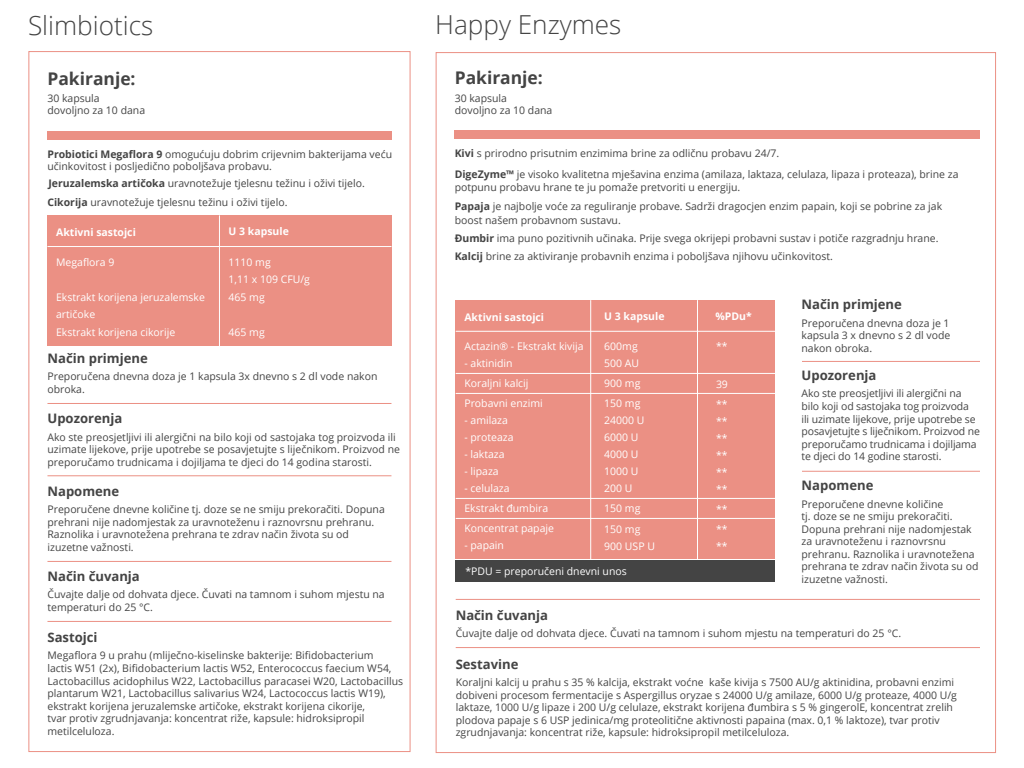
<style>
.page{position:relative;width:1024px;height:768px;background:#fff}
.page>*{position:absolute;margin:0;border:0;box-sizing:border-box;transform-origin:0 0}
.t1{font:300 26.2px "Open Sans";color:#444}
.t2{font:700 17.4px "Open Sans";color:#444}
.t3{font:700 13.1px "Open Sans";color:#444}
.t4{font:10.5px/12.6px "Open Sans";color:#444}
.t5{font:10.5px/17px "Open Sans";color:#fff}
.t6{font:700 10.5px "Open Sans";color:#fff}
.s1{font-weight:700}
</style>
<div class="page">
<div style="left:47px;top:131px;width:344px;height:8px;background:#eb9084"></div>
<div style="left:47px;top:215px;width:344px;height:131px;background:#eb9084"></div>
<hr style="left:219px;top:215px;width:1px;height:133px;background:#fff">
<hr style="left:47px;top:246px;width:344px;height:1px;background:#fff">
<hr style="left:47px;top:403px;width:344px;height:1px;background:#eb9084">
<hr style="left:802px;top:361px;width:178px;height:1px;background:#eb9084">
<hr style="left:802px;top:471px;width:178px;height:1px;background:#eb9084">
<hr style="left:456px;top:599px;width:524px;height:1px;background:#eb9084">
<hr style="left:456px;top:647px;width:524px;height:1px;background:#eb9084">
<hr style="left:47px;top:475px;width:344px;height:1px;background:#eb9084">
<hr style="left:47px;top:561px;width:344px;height:1px;background:#eb9084">
<hr style="left:47px;top:621px;width:344px;height:1px;background:#eb9084">
<div style="left:455px;top:131px;width:525px;height:8px;background:#eb9084"></div>
<div style="left:456px;top:300px;width:319px;height:259px;background:#eb9084"></div>
<hr style="left:590px;top:300px;width:1px;height:269px;background:#fff">
<hr style="left:697px;top:300px;width:1px;height:269px;background:#fff">
<hr style="left:456px;top:331px;width:319px;height:1px;background:#fff">
<hr style="left:456px;top:373px;width:319px;height:1px;background:#fff">
<hr style="left:456px;top:393px;width:319px;height:1px;background:#fff">
<hr style="left:456px;top:498px;width:319px;height:1px;background:#fff">
<hr style="left:456px;top:518px;width:319px;height:1px;background:#fff">
<div style="left:456px;top:560px;width:319px;height:22px;background:#444"></div>
<h1 class="t1" style="left:28px;top:7px;width:127px">Slimbiotics</h1>
<h2 class="t2" style="left:47px;top:66px;width:90px">Pakiranje:</h2>
<p class="t4" style="left:47px;top:92px;width:99px">30 kapsula<br>dovoljno za 10 dana</p>
<p class="t4" style="left:47px;top:147px;width:346px"><span class="s1">Probiotici Megaflora 9</span> omogućuju dobrim crijevnim bakterijama veću učinkovitost i posljedično poboljšava probavu.</p>
<p class="t4" style="left:47px;top:174px;width:319px;line-height:18.6px"><span class="s1">Jeruzalemska artičoka</span> uravnotežuje tjelesnu težinu i oživi tijelo.<br><span class="s1">Cikorija</span> uravnotežuje tjelesnu težinu i oživi tijelo.</p>
<p class="t6" style="left:56px;top:225px;width:81px">Aktivni sastojci</p>
<p class="t6" style="left:229px;top:224px;width:62px">U 3 kapsule</p>
<p class="t5" style="left:56px;top:253px;width:60px">Megaflora 9</p>
<p class="t5" style="left:56px;top:288px;width:150px;line-height:17.4px">Ekstrakt korijena jeruzalemske artičoke<br>Ekstrakt korijena cikorije</p>
<p class="t5" style="left:229px;top:253px;width:83px;line-height:17.4px">1110 mg<br>1,11 x 109 CFU/g<br>465 mg</p>
<p class="t5" style="left:229px;top:323px;width:38px">465 mg</p>
<p class="t3" style="left:47px;top:349px;width:102px">Način primjene</p>
<p class="t4" style="left:47px;top:370px;width:332px">Preporučena dnevna doza je 1 kapsula 3x dnevno s 2 dl vode nakon obroka.</p>
<p class="t3" style="left:47px;top:409px;width:76px">Upozorenja</p>
<p class="t4" style="left:47px;top:430px;width:354px">Ako ste preosjetljivi ili alergični na bilo koji od sastojaka tog proizvoda ili uzimate lijekove, prije upotrebe se posavjetujte s liječnikom. Proizvod ne preporučamo trudnicama i dojiljama te djeci do 14 godina starosti.</p>
<p class="t3" style="left:47px;top:482px;width:73px">Napomene</p>
<p class="t4" style="left:47px;top:503px;width:339px">Preporučene dnevne količine tj. doze se ne smiju prekoračiti. Dopuna prehrani nije nadomjestak za uravnoteženu i raznovrsnu prehranu.<br>Raznolika i uravnotežena prehrana te zdrav način života su od izuzetne važnosti.</p>
<p class="t3" style="left:47px;top:567px;width:94px">Način čuvanja</p>
<p class="t4" style="left:47px;top:588px;width:339px">Čuvajte dalje od dohvata djece. Čuvati na tamnom i suhom mjestu na temperaturi do 25 °C.</p>
<p class="t3" style="left:47px;top:628px;width:52px">Sastojci</p>
<p class="t4" style="left:47px;top:649px;width:357px">Megaflora 9 u prahu (mliječno-kiselinske bakterije: Bifidobacterium<br>lactis W51 (2x), Bifidobacterium lactis W52, Enterococcus faecium W54, Lactobacillus acidophilus W22, Lactobacillus paracasei W20, Lactobacillus plantarum W21, Lactobacillus salivarius W24, Lactococcus lactis W19), ekstrakt korijena jeruzalemske artičoke, ekstrakt korijena cikorije,<br>tvar protiv zgrudnjavanja: koncentrat riže, kapsule: hidroksipropil metilceluloza.</p>
<h1 class="t1" style="left:435px;top:7px;width:188px">Happy Enzymes</h1>
<h2 class="t2" style="left:455px;top:66px;width:90px">Pakiranje:</h2>
<p class="t4" style="left:455px;top:91px;width:99px">30 kapsula<br>dovoljno za 10 dana</p>
<p class="t4" style="left:455px;top:147px;width:326px"><span class="s1">Kivi</span> s prirodno prisutnim enzimima brine za odličnu probavu 24/7.</p>
<p class="t4" style="left:455px;top:168px;width:505px"><span class="s1">DigeZyme™</span> je visoko kvalitetna mješavina enzima (amilaza, laktaza, celulaza, lipaza i proteaza), brine za potpunu probavu hrane te ju pomaže pretvoriti u energiju.</p>
<p class="t4" style="left:455px;top:199px;width:489px;line-height:14px"><span class="s1">Papaja</span> je najbolje voće za reguliranje probave. Sadrži dragocjen enzim papain, koji se pobrine za jak boost našem probavnom sustavu.</p>
<p class="t4" style="left:455px;top:228px;width:485px;line-height:18.5px"><span class="s1">Đumbir</span> ima puno pozitivnih učinaka. Prije svega okrijepi probavni sustav i potiče razgradnju hrane.<br><span class="s1">Kalcij</span> brine za aktiviranje probavnih enzima i poboljšava njihovu učinkovitost.</p>
<p class="t6" style="left:464px;top:310px;width:81px">Aktivni sastojci</p>
<p class="t6" style="left:604px;top:309px;width:62px">U 3 kapsule</p>
<p class="t6" style="left:715px;top:309px;width:38px">%PDu*</p>
<p class="t5" style="left:464px;top:338px;width:121px">Actazin® - Ekstrakt kivija</p>
<p class="t5" style="left:464px;top:353px;width:80px;line-height:20px">- aktinidin<br>Koraljni kalcij<br>Probavni enzimi</p>
<p class="t5" style="left:464px;top:412px;width:45px">- amilaza</p>
<p class="t5" style="left:464px;top:429px;width:51px">- proteaza</p>
<p class="t5" style="left:464px;top:446px;width:42px">- laktaza</p>
<p class="t5" style="left:464px;top:463px;width:36px">- lipaza</p>
<p class="t5" style="left:464px;top:478px;width:91px;line-height:20px">- celulaza<br>Ekstrakt đumbira<br>Koncentrat papaje</p>
<p class="t5" style="left:464px;top:537px;width:41px">- papain</p>
<p class="t5" style="left:716px;top:338px;width:13px">**</p>
<p class="t5" style="left:716px;top:373px;width:13px;line-height:20px">39 **</p>
<p class="t5" style="left:716px;top:412px;width:13px;text-align:justify">** ** ** ** **</p>
<p class="t5" style="left:716px;top:498px;width:13px;line-height:20px">** **</p>
<p class="t5" style="left:716px;top:537px;width:13px">**</p>
<p class="t5" style="left:604px;top:338px;width:36px">600mg<br>500 AU</p>
<p class="t5" style="left:604px;top:373px;width:38px;line-height:20px">900 mg<br>150 mg</p>
<p class="t5" style="left:604px;top:412px;width:42px">24000 U<br>6000 U<br>4000 U<br>1000 U<br>200 U</p>
<p class="t5" style="left:604px;top:498px;width:38px;line-height:20px">150 mg<br>150 mg</p>
<p class="t5" style="left:604px;top:537px;width:52px">900 USP U</p>
<p class="t5" style="left:465px;top:562px;width:163px">*PDU = preporučeni dnevni unos</p>
<p class="t3" style="left:802px;top:295px;width:102px">Način primjene</p>
<p class="t4" style="left:802px;top:316px;width:150px;text-align:justify">Preporučena dnevna doza je 1 kapsula 3 x dnevno s 2 dl vode nakon obroka.</p>
<p class="t3" style="left:802px;top:366px;width:76px">Upozorenja</p>
<p class="t4" style="left:802px;top:387px;width:180px">Ako ste preosjetljivi ili alergični na bilo koji od sastojaka tog proizvoda<br>ili uzimate lijekove, prije upotrebe se posavjetujte s liječnikom. Proizvod ne preporučamo trudnicama i dojiljama te djeci do 14 godine starosti.</p>
<p class="t3" style="left:802px;top:476px;width:73px">Napomene</p>
<p class="t4" style="left:802px;top:497px;width:178px">Preporučene dnevne količine<br>tj. doze se ne smiju prekoračiti.<br>Dopuna prehrani nije nadomjestak za uravnoteženu i raznovrsnu prehranu. Raznolika i uravnotežena prehrana te zdrav način života su od izuzetne važnosti.</p>
<p class="t3" style="left:456px;top:606px;width:94px">Način čuvanja</p>
<p class="t4" style="left:456px;top:627px;width:447px">Čuvajte dalje od dohvata djece. Čuvati na tamnom i suhom mjestu na temperaturi do 25 °C.</p>
<p class="t3" style="left:456px;top:655px;width:64px">Sestavine</p>
<p class="t4" style="left:456px;top:676px;width:503px">Koraljni kalcij u prahu s 35 % kalcija, ekstrakt voćne kaše kivija s 7500 AU/g aktinidina, probavni enzimi dobiveni procesom fermentacije s Aspergillus oryzae s 24000 U/g amilaze, 6000 U/g proteaze, 4000 U/g laktaze, 1000 U/g lipaze i 200 U/g celulaze, ekstrakt korijena đumbira s 5 % gingerolE, koncentrat zrelih plodova papaje s 6 USP jedinica/mg proteolitične aktivnosti papaina (max. 0,1 % laktoze), tvar protiv zgrudnjavanja: koncentrat riže, kapsule: hidroksipropil metilceluloza.</p>
</div>
